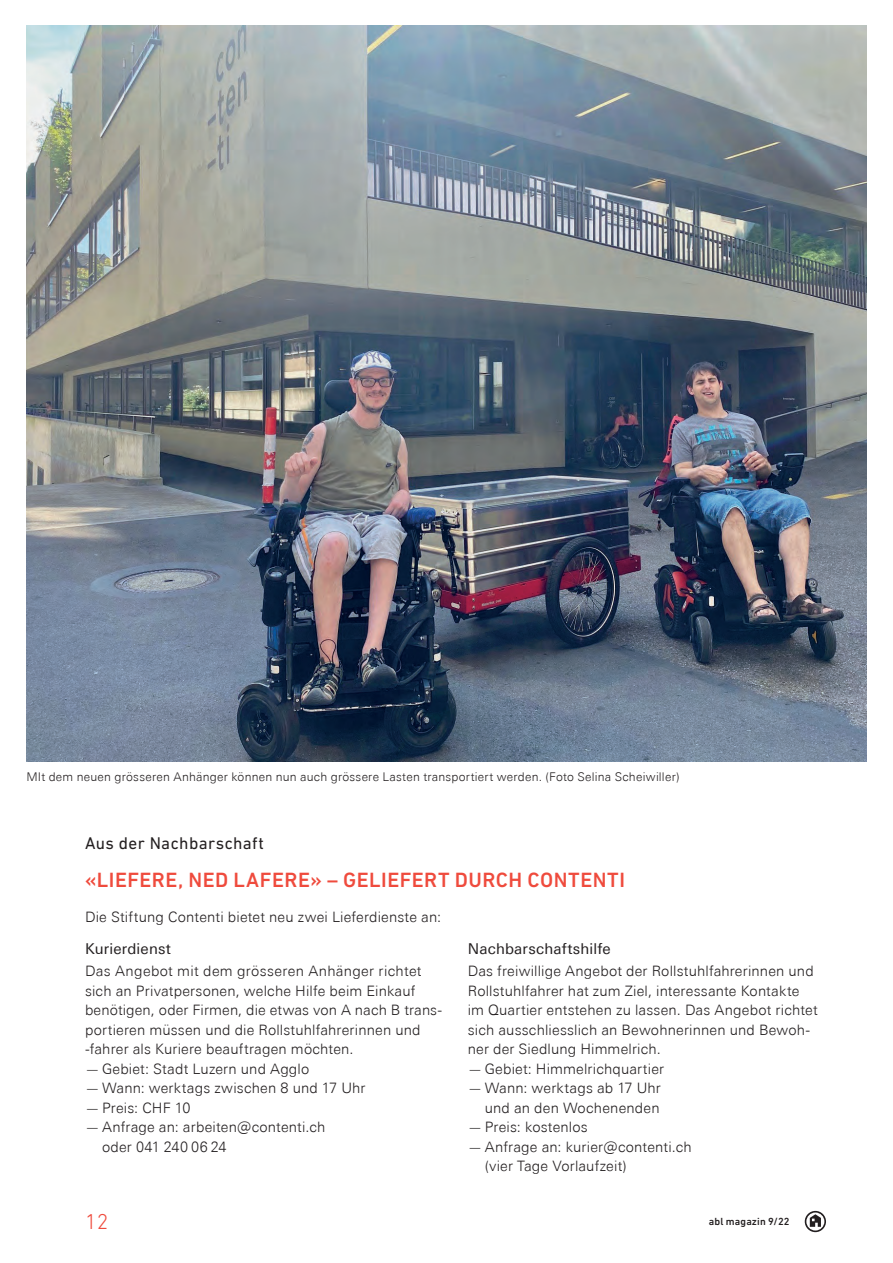
<style>
.page{position:relative;width:893px;height:1263px;background:#fff}
.page>*{position:absolute;margin:0;border:0;box-sizing:border-box;transform-origin:0 0}
.t1{font:300 21.9px "DIN Next LT Pro";color:#ef4b3d}
.t2{font:500 21px "DIN Next LT Pro";letter-spacing:.02em;color:#ef4b3d}
.t3{font:17.25px "DIN Next LT Pro";letter-spacing:.025em;color:#231f20}
.t4{font:15px "Univers Next Pro";letter-spacing:.015em;color:#231f20}
.t5{font:300 14.4px/19.5px "Univers Next Pro";letter-spacing:.01em;color:#231f20}
.t6{font:300 12px "Univers Next Pro";letter-spacing:.02em;color:#231f20}
.t7{font:500 10.5px "DIN Next LT Pro";letter-spacing:.01em;color:#231f20}
</style>
<div class="page">
<img style="left:26px;top:26px;width:841px;height:736px">
<svg style="left:805px;top:1211px;width:21px;height:21px"></svg>
<p class="t6" style="left:26px;top:770px;width:655px">MIt dem neuen grösseren Anhänger können nun auch grössere Lasten transportiert werden. (Foto Selina Scheiwiller)</p>
<p class="t3" style="left:85px;top:833px;width:181px">Aus der Nachbarschaft</p>
<h2 class="t2" style="left:85px;top:867px;width:541px">«LIEFERE, NED LAFERE» – GELIEFERT DURCH CONTENTI</h2>
<p class="t5" style="left:85px;top:907px;width:358px">Die Stiftung Contenti bietet neu zwei Lieferdienste an:</p>
<p class="t4" style="left:85px;top:940px;width:87px">Kurierdienst</p>
<p class="t5" style="left:85px;top:961px;width:359px">Das Angebot mit dem grösseren Anhänger richtet sich an Privatpersonen, welche Hilfe beim Einkauf benötigen, oder Firmen, die etwas von A nach B trans&shy;portieren müssen und die Rollstuhlfahrerinnen und -fahrer als Kuriere beauftragen möchten.<br>—Gebiet: Stadt Luzern und Agglo<br>—Wann: werktags zwischen 8 und 17 Uhr</p>
<p class="t5" style="left:85px;top:1098px;width:107px">— Preis: CHF 10</p>
<p class="t5" style="left:85px;top:1117px;width:242px">—Anfrage an: arbeiten@contenti.ch</p>
<p class="t5" style="left:102px;top:1137px;width:126px">oder 041 240 06 24</p>
<p class="t4" style="left:468px;top:940px;width:144px">Nachbarschaftshilfe</p>
<p class="t5" style="left:468px;top:961px;width:351px">Das freiwillige Angebot der Rollstuhlfahrerinnen und Rollstuhlfahrer hat zum Ziel, interessante Kontakte im Quartier entstehen zu lassen. Das Angebot richtet sich ausschliesslich an Bewohnerinnen und Bewoh&shy;ner der Siedlung Himmelrich.<br>—Gebiet: Himmelrichquartier</p>
<p class="t5" style="left:468px;top:1078px;width:195px">— Wann: werktags ab 17 Uhr</p>
<p class="t5" style="left:485px;top:1098px;width:176px">und an den Wochenenden</p>
<p class="t5" style="left:468px;top:1117px;width:122px">—Preis: kostenlos</p>
<p class="t5" style="left:468px;top:1137px;width:226px">—Anfrage an: kurier@contenti.ch</p>
<p class="t5" style="left:485px;top:1156px;width:144px">(vier Tage Vorlaufzeit)</p>
<h1 class="t1" style="left:85px;top:1209px;width:25px">12</h1>
<p class="t7" style="left:709px;top:1215px;width:82px">abl magazin 9/22</p>
</div>
